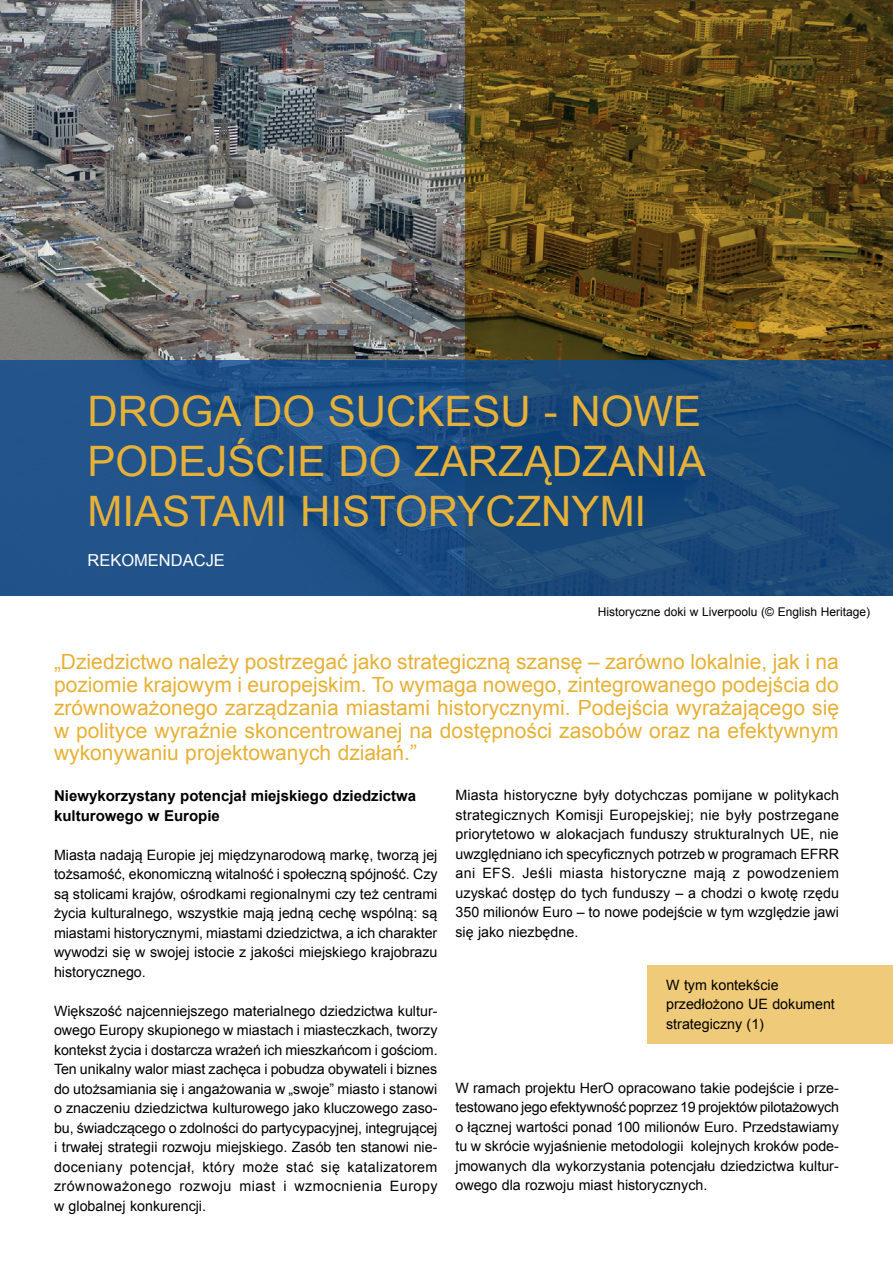
<style>
.page{position:relative;width:893px;height:1263px;background:#fff}
.page>*{position:absolute;margin:0;border:0;box-sizing:border-box;transform-origin:0 0}
.t1{font:42px/50.4px "Arial";color:#e7b137;text-align:justify}
.t2{font:21px/22.8px "Arial";color:#e7b137;text-align:justify}
.t3{font:16.5px "Arial";color:#fff}
.t4{font:700 15px/19.5px "Arial";color:#000}
.t5{font:14.25px/19.5px "Arial";color:#000;text-align:justify}
.t6{font:12px "Arial";color:#000}
</style>
<div class="page">
<img style="left:0;top:0;width:466px;height:360px">
<svg style="left:466px;top:0;width:427px;height:360px;background:#634c17"></svg>
<svg style="left:0;top:360px;width:893px;height:235px;background:#1d4d80"></svg>
<div style="left:647px;top:965px;width:246px;height:79px;background:#efca78"></div>
<h1 class="t1" style="left:87px;top:386px;width:620px">DROGA DO SUCKESU - NOWE PODEJŚCIE DO ZARZĄDZANIA MIASTAMI HISTORYCZNYMI</h1>
<p class="t3" style="left:87px;top:549px;width:139px">REKOMENDACJE</p>
<p class="t6" style="left:598px;top:604px;width:274px">Historyczne doki w Liverpoolu (© English Heritage)</p>
<p class="t2" style="left:54px;top:650px;width:787px">„Dziedzictwo należy postrzegać jako strategiczną szansę – zarówno lokalnie, jak i na poziomie krajowym i europejskim. To wymaga nowego, zintegrowanego podejścia do zrównoważonego zarządzania miastami historycznymi. Podejścia wyrażającego się w polityce wyraźnie skoncentrowanej na dostępności zasobów oraz na efektywnym wykonywaniu projektowanych działań.”</p>
<p class="t4" style="left:54px;top:786px;width:364px">Niewykorzystany potencjał miejskiego dziedzictwa kulturowego w Europie</p>
<p class="t5" style="left:54px;top:845px;width:385px">Miasta nadają Europie jej międzynarodową markę, tworzą jej tożsamość, ekonomiczną witalność i społeczną spójność. Czy są stolicami krajów, ośrodkami regionalnymi czy też centrami życia kulturalnego, wszystkie mają jedną cechę wspólną: są miastami historycznymi, miastami dziedzictwa, a ich charakter wywodzi się w swojej istocie z jakości miejskiego krajobrazu historycznego.</p>
<p class="t5" style="left:54px;top:1001px;width:385px">Większość najcenniejszego materialnego dziedzictwa kultur&shy;owego Europy skupionego w miastach i miasteczkach, tworzy kontekst życia i dostarcza wrażeń ich mieszkańcom i gościom.<br>Ten unikalny walor miast zachęca i pobudza obywateli i biznes do utożsamiania się i angażowania w „swoje” miasto i stanowi o znaczeniu dziedzictwa kulturowego jako kluczowego zaso&shy;bu, świadczącego o zdolności do partycypacyjnej, integrującej i trwałej strategii rozwoju miejskiego. Zasób ten stanowi nie&shy;doceniany potencjał, który może stać się katalizatorem zrównoważonego rozwoju miast i wzmocnienia Europy w globalnej konkurencji.</p>
<p class="t5" style="left:455px;top:786px;width:385px">Miasta historyczne były dotychczas pomijane w politykach strategicznych Komisji Europejskiej; nie były postrzegane priorytetowo w alokacjach funduszy strukturalnych UE, nie uwzględniano ich specyficznych potrzeb w programach EFRR ani EFS. Jeśli miasta historyczne mają z powodzeniem uzyskać dostęp do tych funduszy – a chodzi o kwotę rzędu 350 milionów Euro – to nowe podejście w tym względzie jawi się jako niezbędne.</p>
<p class="t5" style="left:666px;top:975px;width:170px;text-align:left">W tym kontekście przedłożono UE dokument strategiczny (1)</p>
<p class="t5" style="left:455px;top:1078px;width:385px">W ramach projektu HerO opracowano takie podejście i prze&shy;testowano jego efektywność poprzez 19 projektów pilotażowych o łącznej wartości ponad 100 milionów Euro. Przedstawiamy tu w skrócie wyjaśnienie metodologii kolejnych kroków pode&shy;jmowanych dla wykorzystania potencjału dziedzictwa kultur&shy;owego dla rozwoju miast historycznych.</p>
</div>
